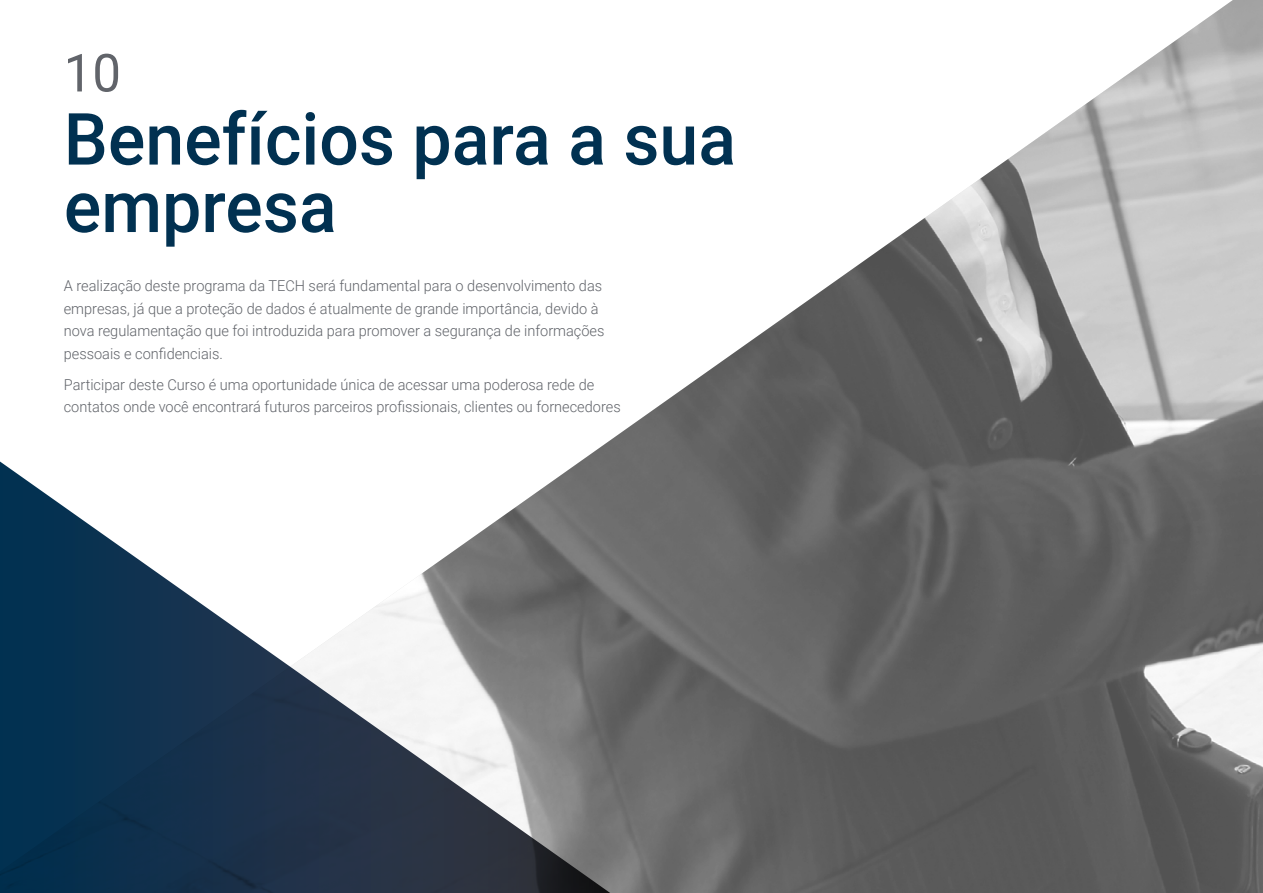
<style>
.page{position:relative;width:1263px;height:893px;background:#fff}
.page>*{position:absolute;margin:0;border:0;box-sizing:border-box;transform-origin:0 0}
.t1{font:500 72px/67.5px "Roboto";color:#013151}
.t2{font:52.5px "Roboto";color:#61646a}
.t3{font:300 15px/22.5px "Roboto";color:#61646a}
</style>
<div class="page">
<img style="left:602px;top:0;width:661px;height:893px">
<svg style="left:0;top:446px;width:640px;height:447px"></svg>
<h2 class="t2" style="left:64px;top:36px;width:59px">10</h2>
<h1 class="t1" style="left:64px;top:103px;width:674px">Benefícios para a sua empresa</h1>
<p class="t3" style="left:64px;top:274px;width:542px">A realização deste programa da TECH será fundamental para o desenvolvimento das empresas, já que a proteção de dados é atualmente de grande importância, devido à nova regulamentação que foi introduzida para promover a segurança de informações pessoais e confidenciais.</p>
<p class="t3" style="left:64px;top:373px;width:558px">Participar deste Curso é uma oportunidade única de acessar uma poderosa rede de contatos onde você encontrará futuros parceiros profissionais, clientes ou fornecedores</p>
</div>
